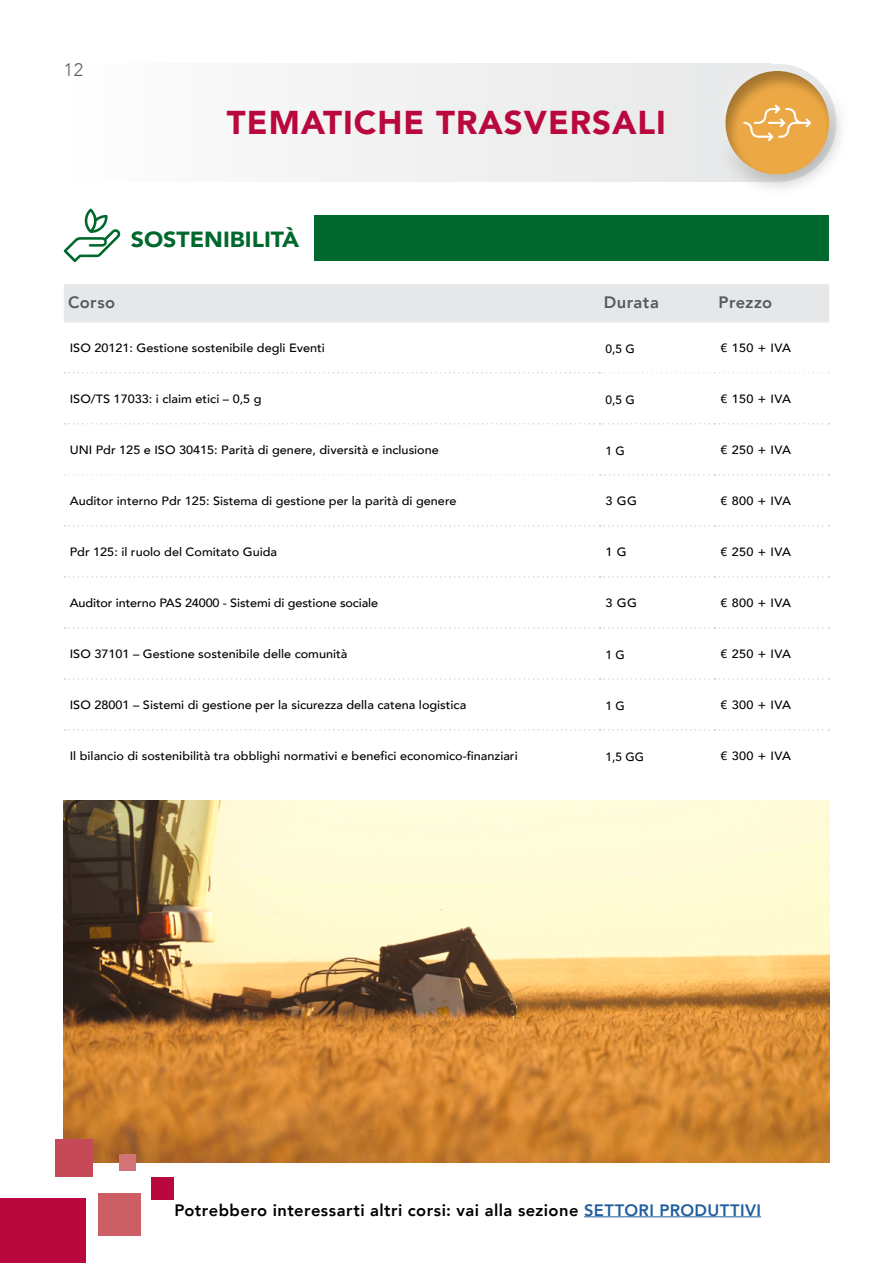
<style>
.page{position:relative;width:893px;height:1263px;background:#fff}
.page>*{position:absolute;margin:0;border:0;box-sizing:border-box;transform-origin:0 0}
.t1{font:900 33px "Avenir";letter-spacing:.03em;color:#b9083e}
.t2{font:900 21.9px "Avenir";color:#00682d;scale:1.06 1}
.t3{font:300 18px "Avenir";color:#58595b}
.t4{font:800 16.5px "Avenir";letter-spacing:.03em;color:#000}
.t5{font:800 16.5px "Avenir";letter-spacing:.03em;color:#58595b}
.t6{font:500 12px "Avenir";color:#000;scale:1.05 1}
.t7{font:500 12px "Avenir";color:#000}
.s1{color:#215e9e}
</style>
<div class="page">
<img style="left:64px;top:801px;width:765px;height:361px">
<div style="left:64px;top:284px;width:765px;height:38px;background:#e6e7e8"></div>
<svg style="left:65px;top:525px;width:764px;height:2px"></svg>
<svg style="left:65px;top:576px;width:764px;height:2px"></svg>
<svg style="left:65px;top:627px;width:764px;height:2px"></svg>
<svg style="left:65px;top:678px;width:764px;height:2px"></svg>
<svg style="left:65px;top:729px;width:764px;height:2px"></svg>
<svg style="left:65px;top:423px;width:764px;height:1px"></svg>
<svg style="left:65px;top:372px;width:764px;height:1px"></svg>
<svg style="left:65px;top:474px;width:764px;height:1px"></svg>
<div style="left:305px;top:64px;width:379px;height:118px;background:#efeff0"></div>
<div style="left:684px;top:32px;width:189px;height:172px;background:#000;opacity:.3"></div>
<div style="left:315px;top:215px;width:514px;height:45px;background:#00682d"></div>
<div style="left:55px;top:1139px;width:38px;height:38px;background:#c54957"></div>
<div style="left:119px;top:1154px;width:17px;height:16px;background:#d27375"></div>
<div style="left:98px;top:1193px;width:43px;height:42px;background:#cc5f65"></div>
<div style="left:152px;top:1177px;width:22px;height:22px;background:#b9083e"></div>
<div style="left:0;top:1198px;width:85px;height:65px;background:#b9083e"></div>
<svg style="left:743px;top:104px;width:68px;height:37px"></svg>
<svg style="left:63px;top:208px;width:58px;height:54px"></svg>
<hr style="left:584px;top:1216px;width:177px;height:1px;background:#215e9e">
<h3 class="t3" style="left:64px;top:60px;width:21px">12</h3>
<h1 class="t1" style="left:227px;top:94px;width:441px">TEMATICHE TRASVERSALI</h1>
<h2 class="t2" style="left:131px;top:220px;width:160px">SOSTENIBILITÀ</h2>
<h3 class="t5" style="left:68px;top:290px;width:49px">Corso</h3>
<h3 class="t5" style="left:604px;top:290px;width:57px">Durata</h3>
<h3 class="t5" style="left:719px;top:290px;width:55px">Prezzo</h3>
<p class="t6" style="left:70px;top:337px;width:244px">ISO 20121: Gestione sostenibile degli Eventi</p>
<p class="t7" style="left:606px;top:339px;width:31px">0,5 G</p>
<p class="t6" style="left:720px;top:337px;width:69px">€ 150 + IVA</p>
<p class="t6" style="left:70px;top:388px;width:184px">ISO/TS 17033: i claim etici – 0,5 g</p>
<p class="t7" style="left:606px;top:390px;width:31px">0,5 G</p>
<p class="t6" style="left:720px;top:388px;width:69px">€ 150 + IVA</p>
<p class="t6" style="left:70px;top:439px;width:353px">UNI Pdr 125 e ISO 30415: Parità di genere, diversità e inclusione</p>
<p class="t7" style="left:606px;top:441px;width:21px">1 G</p>
<p class="t6" style="left:720px;top:439px;width:69px">€ 250 + IVA</p>
<p class="t6" style="left:70px;top:490px;width:370px">Auditor interno Pdr 125: Sistema di gestione per la parità di genere</p>
<p class="t6" style="left:606px;top:490px;width:31px">3 GG</p>
<p class="t6" style="left:720px;top:490px;width:69px">€ 800 + IVA</p>
<p class="t6" style="left:70px;top:541px;width:199px">Pdr 125: il ruolo del Comitato Guida</p>
<p class="t6" style="left:606px;top:541px;width:22px">1 G</p>
<p class="t6" style="left:720px;top:541px;width:69px">€ 250 + IVA</p>
<p class="t6" style="left:70px;top:592px;width:295px">Auditor interno PAS 24000 - Sistemi di gestione sociale</p>
<p class="t6" style="left:606px;top:592px;width:31px">3 GG</p>
<p class="t6" style="left:720px;top:592px;width:69px">€ 800 + IVA</p>
<p class="t6" style="left:70px;top:643px;width:266px">ISO 37101 – Gestione sostenibile delle comunità</p>
<p class="t7" style="left:606px;top:645px;width:21px">1 G</p>
<p class="t6" style="left:720px;top:643px;width:69px">€ 250 + IVA</p>
<p class="t6" style="left:70px;top:694px;width:379px">ISO 28001 – Sistemi di gestione per la sicurezza della catena logistica</p>
<p class="t7" style="left:606px;top:696px;width:21px">1 G</p>
<p class="t6" style="left:720px;top:694px;width:69px">€ 300 + IVA</p>
<p class="t6" style="left:70px;top:745px;width:428px">Il bilancio di sostenibilità tra obblighi normativi e benefici economico-finanziari</p>
<p class="t7" style="left:606px;top:747px;width:40px">1,5 GG</p>
<p class="t6" style="left:720px;top:745px;width:69px">€ 300 + IVA</p>
<h3 class="t4" style="left:174px;top:1197px;width:588px">Potrebbero interessarti altri corsi: vai alla sezione <span class="s1">SETTORI PRODUTTIVI</span></h3>
</div>
